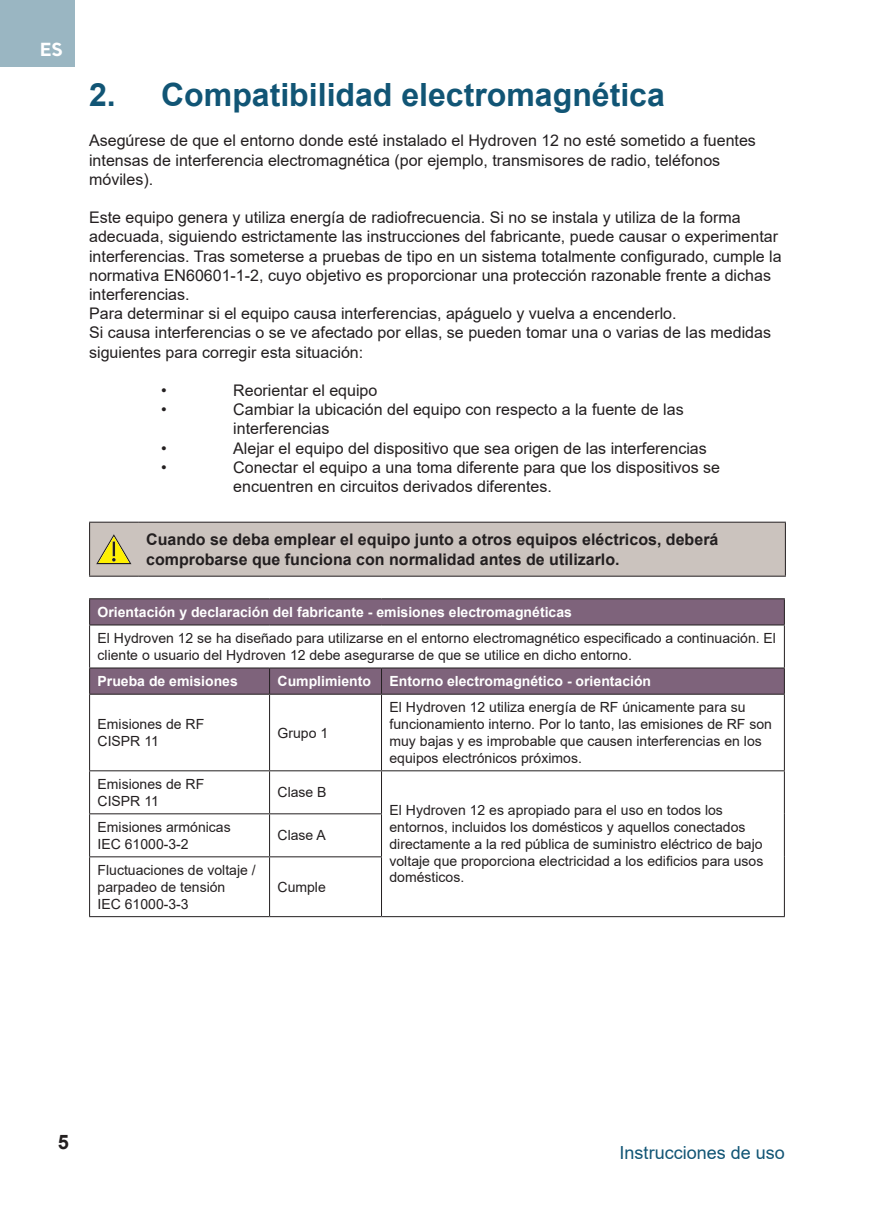
<style>
.page{position:relative;width:874px;height:1225px;background:#fff}
.page>*{position:absolute;margin:0;border:0;box-sizing:border-box;transform-origin:0 0}
.Main_Heading{font:700 32px "Arial";color:#115575}
.t1{font:700 20px "Arial";color:#231f20}
.t2{font:18px "Arial";color:#115575}
.t3{font:700 18px "Santral";color:#fff}
.Normal_8pt{font:16px/19.2px "Arial";color:#231f20}
.Warning_8pt{font:700 16px/19.2px "Arial";color:#231f20}
.Normal_7pt_no_ident{font:14px/16.8px "Arial";color:#231f20}
.Table_heading_7pt{font:700 14px "Arial";color:#fff}
</style>
<div class="page">
<div style="left:0;top:0;width:75px;height:67px;background:#9ab6c2"></div>
<hr style="left:89px;top:522px;width:49px;height:1px;background:#231f20">
<hr style="left:89px;top:523px;width:1px;height:52px;background:#231f20">
<hr style="left:89px;top:575px;width:49px;height:1px;background:#231f20">
<div style="left:90px;top:522px;width:695px;height:54px;background:#cbc3be"></div>
<svg style="left:90px;top:599px;width:693px;height:94px;fill:#7e637b"></svg>
<hr style="left:89px;top:598px;width:180px;height:1px;background:#231f20">
<svg style="left:89px;top:599px;width:1px;height:25px"></svg>
<hr style="left:269px;top:598px;width:112px;height:1px;background:#231f20">
<hr style="left:381px;top:598px;width:403px;height:1px;background:#231f20">
<svg style="left:783px;top:599px;width:1px;height:25px"></svg>
<hr style="left:89px;top:624px;width:180px;height:1px;background:#231f20">
<hr style="left:89px;top:625px;width:1px;height:42px;background:#231f20">
<hr style="left:269px;top:624px;width:112px;height:1px;background:#231f20">
<hr style="left:381px;top:624px;width:403px;height:1px;background:#231f20">
<hr style="left:783px;top:625px;width:1px;height:42px;background:#231f20">
<hr style="left:89px;top:667px;width:180px;height:1px;background:#231f20">
<svg style="left:89px;top:668px;width:1px;height:25px"></svg>
<hr style="left:269px;top:667px;width:112px;height:1px;background:#231f20">
<svg style="left:269px;top:668px;width:1px;height:25px"></svg>
<hr style="left:381px;top:667px;width:403px;height:1px;background:#231f20">
<svg style="left:381px;top:668px;width:1px;height:25px"></svg>
<svg style="left:783px;top:668px;width:1px;height:25px"></svg>
<hr style="left:89px;top:693px;width:180px;height:1px;background:#231f20">
<hr style="left:89px;top:694px;width:1px;height:76px;background:#231f20">
<hr style="left:269px;top:693px;width:112px;height:1px;background:#231f20">
<hr style="left:269px;top:694px;width:1px;height:76px;background:#231f20">
<hr style="left:381px;top:693px;width:403px;height:1px;background:#231f20">
<hr style="left:381px;top:694px;width:1px;height:76px;background:#231f20">
<hr style="left:783px;top:694px;width:1px;height:76px;background:#231f20">
<hr style="left:89px;top:770px;width:180px;height:1px;background:#231f20">
<hr style="left:89px;top:771px;width:1px;height:42px;background:#231f20">
<hr style="left:269px;top:770px;width:112px;height:1px;background:#231f20">
<hr style="left:269px;top:771px;width:1px;height:42px;background:#231f20">
<hr style="left:381px;top:770px;width:403px;height:1px;background:#231f20">
<hr style="left:381px;top:771px;width:1px;height:42px;background:#231f20">
<hr style="left:783px;top:771px;width:1px;height:43px;background:#231f20">
<hr style="left:783px;top:814px;width:1px;height:43px;background:#231f20">
<hr style="left:783px;top:857px;width:1px;height:59px;background:#231f20">
<hr style="left:381px;top:916px;width:403px;height:1px;background:#231f20">
<hr style="left:89px;top:813px;width:180px;height:1px;background:#231f20">
<hr style="left:89px;top:814px;width:1px;height:42px;background:#231f20">
<hr style="left:269px;top:813px;width:113px;height:1px;background:#231f20">
<hr style="left:269px;top:814px;width:1px;height:42px;background:#231f20">
<hr style="left:381px;top:814px;width:1px;height:42px;background:#231f20">
<hr style="left:89px;top:856px;width:180px;height:1px;background:#231f20">
<hr style="left:89px;top:857px;width:1px;height:59px;background:#231f20">
<hr style="left:269px;top:856px;width:113px;height:1px;background:#231f20">
<hr style="left:269px;top:857px;width:1px;height:59px;background:#231f20">
<hr style="left:381px;top:857px;width:1px;height:59px;background:#231f20">
<hr style="left:89px;top:916px;width:180px;height:1px;background:#231f20">
<hr style="left:269px;top:916px;width:112px;height:1px;background:#231f20">
<p class="t3" style="left:40px;top:37px;width:25px">ES</p>
<p class="Main_Heading" style="left:89px;top:72px;width:577px">2. Compatibilidad electromagnética</p>
<p class="Normal_8pt" style="left:89px;top:131px;width:668px">Asegúrese de que el entorno donde esté instalado el Hydroven 12 no esté sometido a fuentes intensas de interferencia electromagnética (por ejemplo, transmisores de radio, teléfonos móviles).</p>
<p class="Normal_8pt" style="left:89px;top:208px;width:693px">Este equipo genera y utiliza energía de radiofrecuencia. Si no se instala y utiliza de la forma adecuada, siguiendo estrictamente las instrucciones del fabricante, puede causar o experimentar interferencias. Tras someterse a pruebas de tipo en un sistema totalmente configurado, cumple la normativa EN60601-1-2, cuyo objetivo es proporcionar una protección razonable frente a dichas interferencias.</p>
<p class="Normal_8pt" style="left:89px;top:304px;width:588px">Para determinar si el equipo causa interferencias, apáguelo y vuelva a encenderlo.</p>
<p class="Normal_8pt" style="left:89px;top:323px;width:683px">Si causa interferencias o se ve afectado por ellas, se pueden tomar una o varias de las medidas siguientes para corregir esta situación:</p>
<p class="Normal_8pt" style="left:161px;top:381px;width:7px">•</p>
<p class="Normal_8pt" style="left:233px;top:381px;width:146px">Reorientar el equipo</p>
<p class="Normal_8pt" style="left:161px;top:400px;width:7px">•</p>
<p class="Normal_8pt" style="left:233px;top:400px;width:451px">Cambiar la ubicación del equipo con respecto a la fuente de las interferencias</p>
<p class="Normal_8pt" style="left:161px;top:438px;width:7px">•</p>
<p class="Normal_8pt" style="left:233px;top:438px;width:475px">Alejar el equipo del dispositivo que sea origen de las interferencias</p>
<p class="Normal_8pt" style="left:161px;top:457px;width:7px">•</p>
<p class="Normal_8pt" style="left:233px;top:457px;width:488px">Conectar el equipo a una toma diferente para que los dispositivos se encuentren en circuitos derivados diferentes.</p>
<p class="Warning_8pt" style="left:146px;top:530px;width:573px">Cuando se deba emplear el equipo junto a otros equipos eléctricos, deberá comprobarse que funciona con normalidad antes de utilizarlo.</p>
<p class="Table_heading_7pt" style="left:98px;top:602px;width:475px">Orientación y declaración del fabricante - emisiones electromagnéticas</p>
<p class="Normal_7pt_no_ident" style="left:98px;top:630px;width:679px">El Hydroven 12 se ha diseñado para utilizarse en el entorno electromagnético especificado a continuación. El cliente o usuario del Hydroven 12 debe asegurarse de que se utilice en dicho entorno.</p>
<p class="Table_heading_7pt" style="left:98px;top:671px;width:142px">Prueba de emisiones</p>
<p class="Table_heading_7pt" style="left:277px;top:671px;width:95px">Cumplimiento</p>
<p class="Table_heading_7pt" style="left:389px;top:671px;width:263px">Entorno electromagnético - orientación</p>
<p class="Normal_7pt_no_ident" style="left:98px;top:716px;width:108px">Emisiones de RF</p>
<p class="Normal_7pt_no_ident" style="left:98px;top:732px;width:63px">CISPR 11</p>
<p class="Normal_7pt_no_ident" style="left:389px;top:699px;width:384px">El Hydroven 12 utiliza energía de RF únicamente para su funcionamiento interno. Por lo tanto, las emisiones de RF son muy bajas y es improbable que causen interferencias en los equipos electrónicos próximos.</p>
<p class="Normal_7pt_no_ident" style="left:277px;top:724px;width:52px">Grupo 1</p>
<p class="Normal_7pt_no_ident" style="left:98px;top:775px;width:108px">Emisiones de RF</p>
<p class="Normal_7pt_no_ident" style="left:98px;top:792px;width:63px">CISPR 11</p>
<p class="Normal_7pt_no_ident" style="left:98px;top:818px;width:135px">Emisiones armónicas</p>
<p class="Normal_7pt_no_ident" style="left:98px;top:835px;width:93px">IEC 61000-3-2</p>
<p class="Normal_7pt_no_ident" style="left:98px;top:861px;width:159px">Fluctuaciones de voltaje / parpadeo de tensión</p>
<p class="Normal_7pt_no_ident" style="left:98px;top:895px;width:93px">IEC 61000-3-3</p>
<p class="Normal_7pt_no_ident" style="left:277px;top:784px;width:51px">Clase B</p>
<p class="Normal_7pt_no_ident" style="left:277px;top:827px;width:50px">Clase A</p>
<p class="Normal_7pt_no_ident" style="left:277px;top:878px;width:50px">Cumple</p>
<p class="Normal_7pt_no_ident" style="left:389px;top:802px;width:375px">El Hydroven 12 es apropiado para el uso en todos los entornos, incluidos los domésticos y aquellos conectados directamente a la red pública de suministro eléctrico de bajo voltaje que proporciona electricidad a los edificios para usos domésticos.</p>
<p class="t1" style="left:58px;top:1128px;width:13px">5</p>
<p class="t2" style="left:619px;top:1140px;width:167px">Instrucciones de uso</p>
</div>
